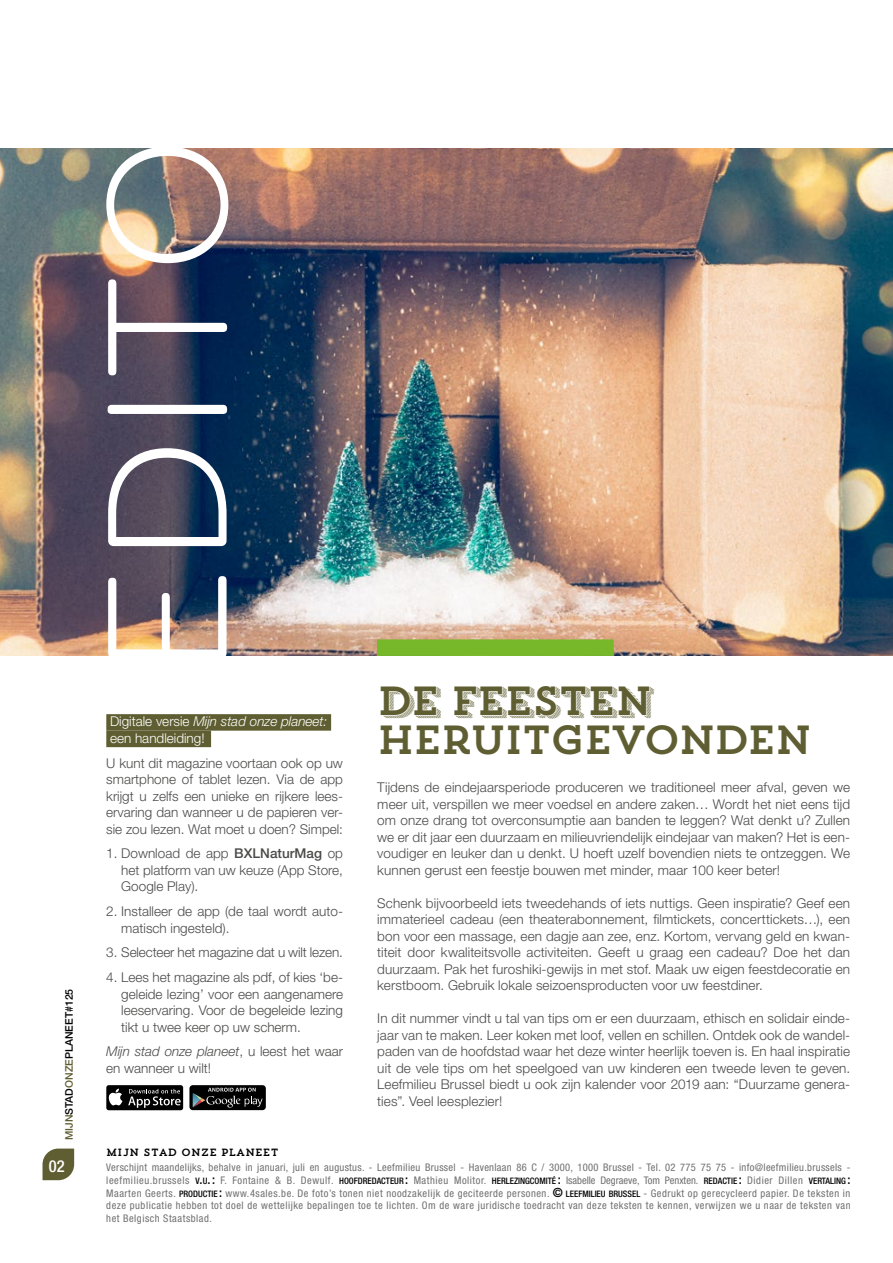
<style>
.page{position:relative;width:893px;height:1263px;background:#fff}
.page>*{position:absolute;margin:0;border:0;box-sizing:border-box;transform-origin:0 0}
.t1{font:300 183px "Omnes";letter-spacing:.05em;color:#fff}
.t2{font:40.5px "Trend Slab One";letter-spacing:-.06em;color:#5f5e32}
.t3{font:40.5px "Trend Slab Four";letter-spacing:-.045em;color:#5f5e32}
.t4{font:500 condensed 16.5px "Helvetica Neue";color:#fff}
.t5{font:300 13.5px/16.5px "Helvetica Neue LT Std";color:#4a4a49;text-align:justify}
.t6{font:300 13.5px/16.5px "Helvetica Neue LT Std";color:#fff}
.t7{font:condensed 10.5px/12.8px "Helvetica Neue";letter-spacing:.05em;color:#706f6f;text-align:justify}
.t8{font:500 10.5px "Helvetica Neue LT Std";color:#000}
.t9{font:10.5px "Trend Slab One";color:#000}
.s1{color:#5f5e32}
.s2{font-style:italic}
.s3{font-style:italic;color:#5f5e32}
.s4{font-weight:500}
.s5{font-weight:500;font-size:8.85px;color:#000}
.s6{font-weight:500;font-size:12.75px;color:#000}
</style>
<div class="page">
<img style="left:0;top:149px;width:893px;height:507px">
<div style="left:377px;top:639px;width:237px;height:17px;background:#76b82a"></div>
<svg style="left:43px;top:1148px;width:31px;height:32px"></svg>
<div style="left:106px;top:714px;width:225px;height:17px;background:#5f5e32"></div>
<div style="left:106px;top:731px;width:105px;height:16px;background:#5f5e32"></div>
<div style="left:189px;top:1085px;width:77px;height:25px;background:#010102;border-radius:3px"></div>
<svg style="left:193px;top:1088px;width:70px;height:19px"></svg>
<div style="left:106px;top:1085px;width:77px;height:25px;background:#010102;border-radius:3px"></div>
<svg style="left:108px;top:1089px;width:14px;height:16px"></svg>
<svg style="left:128px;top:1089px;width:53px;height:19px"></svg>
<p class="t8" style="left:63px;top:1140px;width:153px;rotate:-90deg"><span class="s1">MIJN</span>STAD<span class="s1">ONZE</span>PLANEET#125</p>
<p class="t4" style="left:49px;top:1156px;width:17px">02</p>
<h1 class="t1" style="left:45px;top:673px;width:537px;rotate:-90deg">EDITO</h1>
<p class="t6" style="left:110px;top:713px;width:223px">Digitale versie <span class="s2">Mijn stad onze planeet:</span><span class="s3">: </span>een handleiding!<span class="s1">s</span></p>
<p class="t5" style="left:106px;top:754px;width:238px">U kunt dit magazine voortaan ook op uw smartphone of tablet lezen. Via de app krijgt u zelfs een unieke en rijkere lees&shy;ervaring dan wanneer u de papieren ver&shy;sie zou lezen. Wat moet u doen? Simpel:</p>
<p class="t5" style="left:121px;top:845px;width:223px;text-indent:-15px">1. Download de app <span class="s4">BXLNaturMag</span> op het platform van uw keuze (App Store, Google Play).</p>
<p class="t5" style="left:121px;top:903px;width:223px;text-indent:-15px">2. Installeer de app (de taal wordt auto&shy;matisch ingesteld).</p>
<p class="t5" style="left:106px;top:944px;width:238px">3. Selecteer het magazine dat u wilt lezen.</p>
<p class="t5" style="left:121px;top:969px;width:223px;text-indent:-15px">4. Lees het magazine als pdf, of kies ‘be&shy;geleide lezing’ voor een aangenamere leeservaring. Voor de begeleide lezing tikt u twee keer op uw scherm.</p>
<p class="t5" style="left:106px;top:1043px;width:238px"><span class="s2">Mijn stad onze planeet</span>, u leest het waar en wanneer u wilt!</p>
<h2 class="t3" style="left:377px;top:674px;width:277px">DE FEESTEN</h2>
<h2 class="t2" style="left:377px;top:714px;width:437px">HERUITGEVONDEN</h2>
<p class="t5" style="left:377px;top:779px;width:474px">Tijdens de eindejaarsperiode produceren we traditioneel meer afval, geven we meer uit, verspillen we meer voedsel en andere zaken… Wordt het niet eens tijd om onze drang tot overconsumptie aan banden te leggen? Wat denkt u? Zullen we er dit jaar een duurzaam en milieuvriendelijk eindejaar van maken? Het is een&shy;voudiger en leuker dan u denkt. U hoeft uzelf bovendien niets te ontzeggen. We kunnen gerust een feestje bouwen met minder, maar 100 keer beter!</p>
<p class="t5" style="left:377px;top:894px;width:474px">Schenk bijvoorbeeld iets tweedehands of iets nuttigs. Geen inspiratie? Geef een immaterieel cadeau (een theaterabonnement, filmtickets, concerttickets…), een bon voor een massage, een dagje aan zee, enz. Kortom, vervang geld en kwan&shy;titeit door kwaliteitsvolle activiteiten. Geeft u graag een cadeau? Doe het dan duurzaam. Pak het furoshiki-gewijs in met stof. Maak uw eigen feestdecoratie en kerstboom. Gebruik lokale seizoensproducten voor uw feestdiner.</p>
<p class="t5" style="left:377px;top:1010px;width:474px">In dit nummer vindt u tal van tips om er een duurzaam, ethisch en solidair einde&shy;jaar van te maken. Leer koken met loof, vellen en schillen. Ontdek ook de wandel&shy;paden van de hoofdstad waar het deze winter heerlijk toeven is. En haal inspiratie uit de vele tips om het speelgoed van uw kinderen een tweede leven te geven.<br>Leefmilieu Brussel biedt u ook zijn kalender voor 2019 aan: “Duurzame genera&shy;ties”. Veel leesplezier!</p>
<p class="t9" style="left:106px;top:1146px;width:174px">MIJN STAD ONZE PLANEET</p>
<p class="t7" style="left:106px;top:1161px;width:746px">Verschijnt maandelijks, behalve in januari, juli en augustus. - Leefmilieu Brussel - Havenlaan 86 C / 3000, 1000 Brussel - Tel. 02 775 75 75 - info@leefmilieu.brussels - leefmilieu.brussels <span class="s5">V</span><span class="s6">.</span><span class="s5">U</span><span class="s6">. :</span> F. Fontaine &amp; B. Dewulf. <span class="s5">HOOFDREDACTEUR</span> <span class="s6">:</span> Mathieu Molitor. <span class="s5">HERLEZINGCOMITÉ</span> <span class="s6">:</span> Isabelle Degraeve, Tom Penxten. <span class="s5">REDACTIE</span> <span class="s6">:</span> Didier Dillen <span class="s5">VERTALING</span> <span class="s6">:<br></span>Maarten Geerts. <span class="s5">PRODUCTIE</span> <span class="s6">:</span> www.4sales.be. De foto’s tonen niet noodzakelijk de geciteerde personen. <span class="s6">©</span> <span class="s5">LEEFMILIEU BRUSSEL</span> - Gedrukt op gerecycleerd papier. De teksten in deze publicatie hebben tot doel de wettelijke bepalingen toe te lichten. Om de ware juridische toedracht van deze teksten te kennen, verwijzen we u naar de teksten van het Belgisch Staatsblad.</p>
</div>
